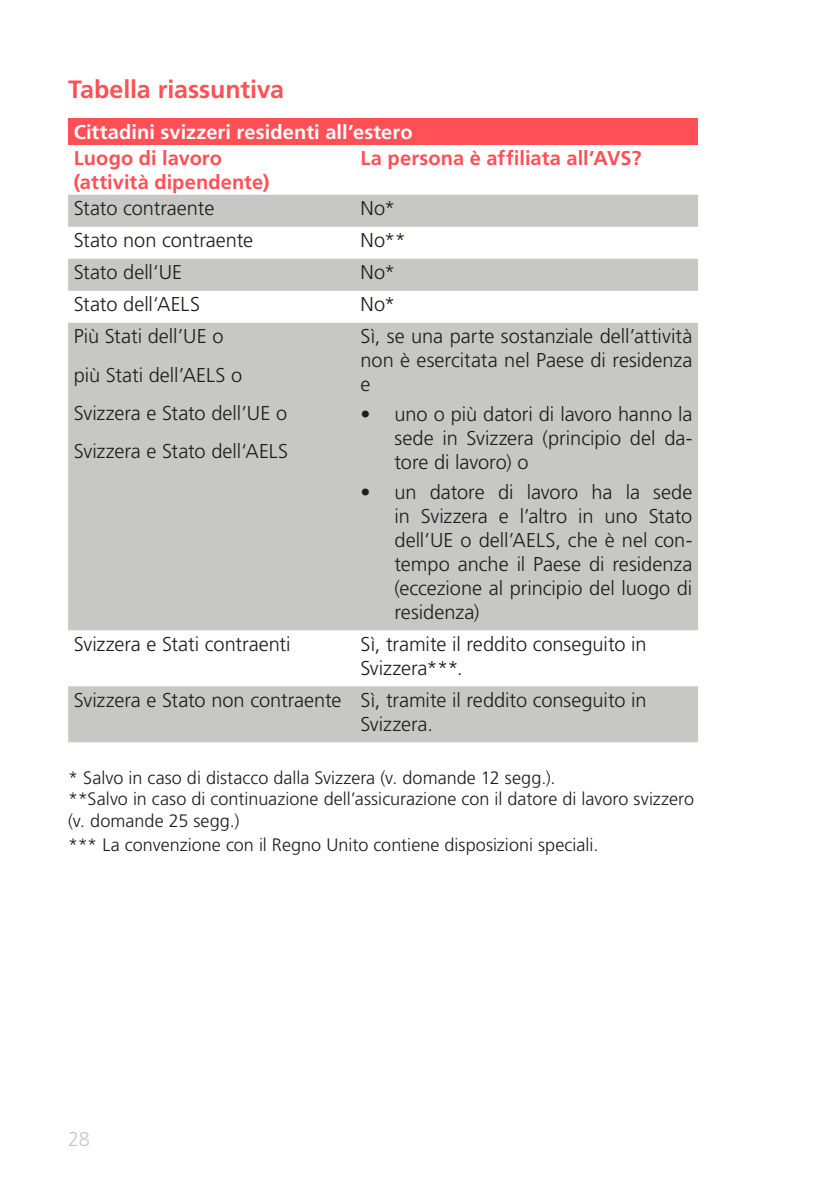
<style>
.page{position:relative;width:840px;height:1191px;background:#fff}
.page>*{position:absolute;margin:0;border:0;box-sizing:border-box;transform-origin:0 0}
.Texttitel{font:700 25px "Frutiger LT Std";letter-spacing:-.005em;color:#ff5057}
.Text_vor_Aufzählung{font:300 20px/24px "Frutiger LT Std";color:#1d1d1b;text-align:justify}
.Grundtext{font:300 20px/24px "Frutiger LT Std";letter-spacing:-.005em;color:#1d1d1b}
.Grundtext-2{font:700 20px/24px "Frutiger LT Std";letter-spacing:.005em;color:#ff5057}
.Tabellen_Text_Weiss{font:700 20px "Frutiger LT Std";letter-spacing:.005em;color:#fff}
.t1{font:300 20px "Frutiger LT Std";color:#c7c7c6}
.Grundtext-3{font:300 18px/21.6px "Frutiger LT Std";color:#1d1d1b}
</style>
<div class="page">
<div style="left:68px;top:118px;width:629px;height:26px;background:#ff5057"></div>
<svg style="left:68px;top:195px;width:629px;height:96px;fill:#c7c7c6"></svg>
<svg style="left:68px;top:323px;width:629px;height:419px;background:#cececd"></svg>
<p class="Texttitel" style="left:68px;top:75px;width:217px">Tabella riassuntiva</p>
<p class="Tabellen_Text_Weiss" style="left:74px;top:120px;width:340px">Cittadini svizzeri residenti all’estero</p>
<p class="Grundtext-2" style="left:74px;top:146px;width:197px">Luogo di lavoro (attività dipendente)</p>
<p class="Grundtext-2" style="left:360px;top:146px;width:282px">La persona è affiliata all’AVS?</p>
<p class="Grundtext" style="left:74px;top:197px;width:142px">Stato contraente</p>
<p class="Grundtext" style="left:360px;top:197px;width:36px">No*</p>
<p class="Grundtext" style="left:74px;top:229px;width:181px">Stato non contraente</p>
<p class="Grundtext" style="left:360px;top:229px;width:47px">No**</p>
<p class="Grundtext" style="left:74px;top:261px;width:110px">Stato dell‘UE</p>
<p class="Grundtext" style="left:360px;top:261px;width:36px">No*</p>
<p class="Grundtext" style="left:74px;top:293px;width:128px">Stato dell‘AELS</p>
<p class="Grundtext" style="left:360px;top:293px;width:36px">No*</p>
<p class="Grundtext" style="left:74px;top:325px;width:151px">Più Stati dell’UE o</p>
<p class="Grundtext" style="left:74px;top:363px;width:170px">più Stati dell’AELS o</p>
<p class="Grundtext" style="left:74px;top:401px;width:215px">Svizzera e Stato dell’UE o</p>
<p class="Grundtext" style="left:74px;top:439px;width:216px">Svizzera e Stato dell‘AELS</p>
<p class="Text_vor_Aufzählung" style="left:360px;top:325px;width:333px">Sì, se una parte sostanziale dell’attività non è esercitata nel Paese di residenza e</p>
<p class="Text_vor_Aufzählung" style="left:394px;top:402px;width:299px;text-indent:-34px">• uno o più datori di lavoro hanno la sede in Svizzera (principio del da&shy;tore di lavoro) o</p>
<p class="Text_vor_Aufzählung" style="left:394px;top:480px;width:299px;text-indent:-34px">• un datore di lavoro ha la sede in Svizzera e l’altro in uno Stato dell’UE o dell’AELS, che è nel con&shy;tempo anche il Paese di residenza (eccezione al principio del luogo di residenza)</p>
<p class="Grundtext" style="left:74px;top:632px;width:218px">Svizzera e Stati contraenti</p>
<p class="Grundtext" style="left:360px;top:632px;width:287px">Sì, tramite il reddito conseguito in<br>Svizzera***.</p>
<p class="Grundtext" style="left:74px;top:688px;width:269px">Svizzera e Stato non contraente</p>
<p class="Grundtext" style="left:360px;top:688px;width:287px">Sì, tramite il reddito conseguito in<br>Svizzera.</p>
<p class="Grundtext-3" style="left:68px;top:767px;width:627px">* Salvo in caso di distacco dalla Svizzera (v. domande 12 segg.).<br>**Salvo in caso di continuazione dell’assicurazione con il datore di lavoro svizzero (v. domande 25 segg.)</p>
<p class="Grundtext-3" style="left:68px;top:834px;width:531px">*** La convenzione con il Regno Unito contiene disposizioni speciali.</p>
<p class="t1" style="left:68px;top:1127px;width:23px">28</p>
</div>
